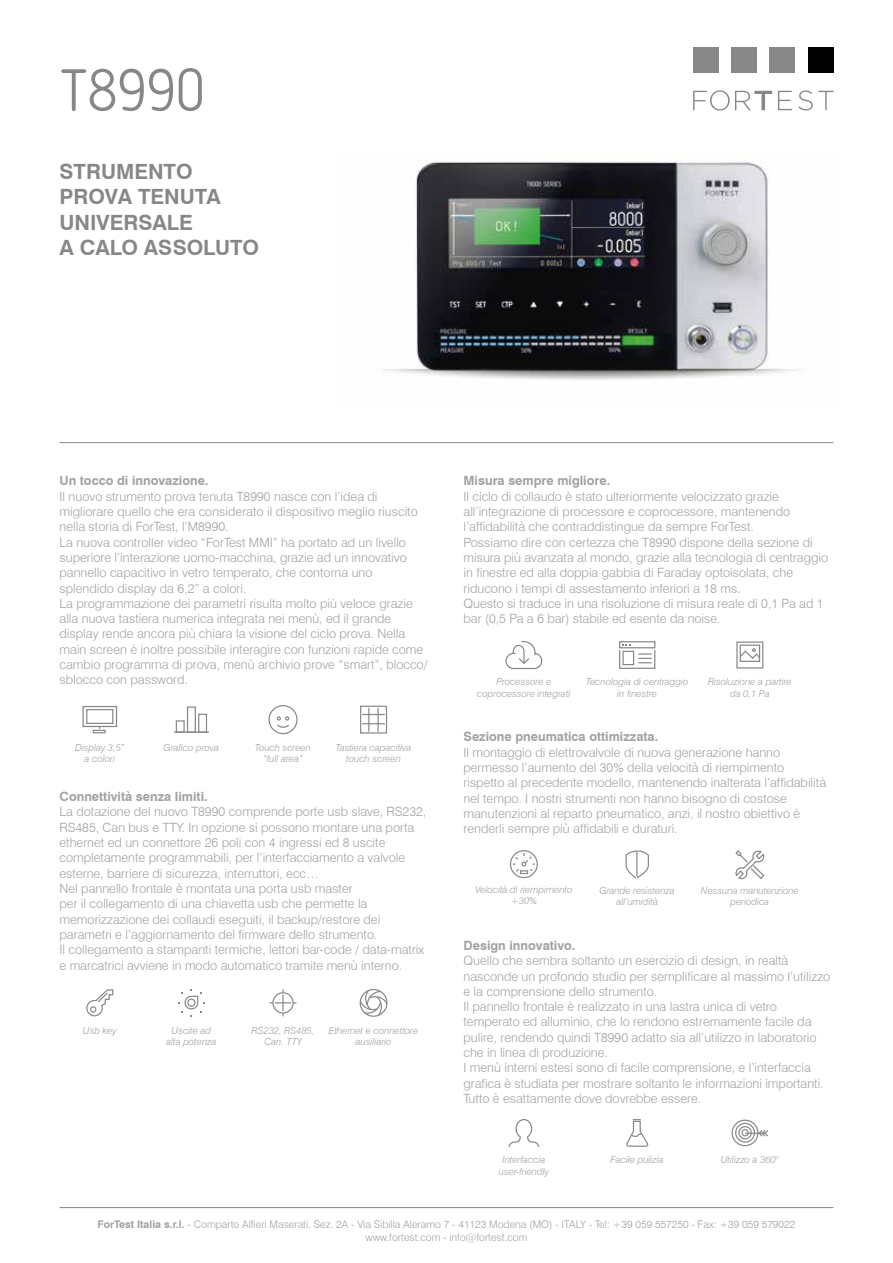
<style>
.page{position:relative;width:893px;height:1263px;background:#fff}
.page>*{position:absolute;margin:0;border:0;box-sizing:border-box;transform-origin:0 0}
.t1{font:300 58.5px "Blogger Sans";color:#878787}
.t2{font:700 21px/25.2px "Swiss 721 BT";color:#878787}
.t3{font:300 12.75px/15.3px "Swiss 721 BT";color:#a1a1a1}
.t4{font:700 12.75px "Swiss 721 BT";color:#a1a1a1}
.t5{font:300 10.5px/12.6px "Swiss 721 BT";color:#a1a1a1;text-align:center}
.t6{font:italic 300 9.75px/11.7px "Swiss 721 BT";color:#a1a1a1;text-align:center}
.s1{font-weight:700}
</style>
<div class="page">
<svg style="left:693px;top:90px;width:140px;height:21px"></svg>
<div style="left:693px;top:47px;width:26px;height:25px;background:#878787"></div>
<div style="left:731px;top:47px;width:26px;height:25px;background:#878787"></div>
<div style="left:770px;top:47px;width:25px;height:25px;background:#878787"></div>
<div style="left:808px;top:47px;width:25px;height:25px;background:#000"></div>
<hr style="left:60px;top:1207px;width:773px;height:1px;background:#878787">
<img style="left:382px;top:160px;width:416px;height:220px">
<div style="left:510px;top:850px;width:28px;height:28px;border:1px solid #878787;border-radius:50%"></div>
<svg style="left:513px;top:853px;width:22px;height:21px"></svg>
<svg style="left:86px;top:989px;width:28px;height:28px"></svg>
<svg style="left:178px;top:989px;width:27px;height:27px"></svg>
<svg style="left:270px;top:989px;width:27px;height:27px"></svg>
<svg style="left:360px;top:989px;width:27px;height:26px"></svg>
<div style="left:360px;top:989px;width:27px;height:28px;border:1px solid #878787;border-radius:50%"></div>
<div style="left:82px;top:706px;width:35px;height:21px;border:1px solid #878787"></div>
<div style="left:86px;top:709px;width:27px;height:15px;border:1px solid #878787"></div>
<svg style="left:93px;top:727px;width:13px;height:6px"></svg>
<div style="left:736px;top:641px;width:27px;height:27px;border:1px solid #878787"></div>
<div style="left:740px;top:644px;width:20px;height:18px;border:1px solid #878787"></div>
<svg style="left:739px;top:648px;width:22px;height:12px"></svg>
<svg style="left:625px;top:850px;width:24px;height:29px"></svg>
<svg style="left:735px;top:850px;width:30px;height:30px"></svg>
<svg style="left:508px;top:1119px;width:32px;height:28px"></svg>
<svg style="left:626px;top:1119px;width:23px;height:28px"></svg>
<div style="left:741px;top:1129px;width:8px;height:7px;border:1px solid #878787;border-radius:50%"></div>
<div style="left:738px;top:1126px;width:14px;height:13px;border:1px solid #878787;border-radius:50%"></div>
<div style="left:735px;top:1123px;width:20px;height:20px;border:1px solid #878787;border-radius:50%"></div>
<div style="left:731px;top:1119px;width:27px;height:27px;border:1px solid #878787;border-radius:50%"></div>
<svg style="left:745px;top:1129px;width:24px;height:9px"></svg>
<div style="left:360px;top:706px;width:27px;height:27px;border:1px solid #878787"></div>
<svg style="left:362px;top:708px;width:23px;height:24px"></svg>
<div style="left:176px;top:720px;width:9px;height:13px;border:1px solid #878787"></div>
<div style="left:187px;top:706px;width:9px;height:27px;border:1px solid #878787"></div>
<div style="left:198px;top:714px;width:9px;height:19px;border:1px solid #878787"></div>
<hr style="left:174px;top:731px;width:35px;height:2px;background:#878787">
<div style="left:268px;top:705px;width:30px;height:29px;border:1px solid #878787;border-radius:50%"></div>
<svg style="left:276px;top:716px;width:14px;height:12px"></svg>
<div style="left:505px;top:653px;width:37px;height:16px;border:1px solid #878787;border-radius:7px"></div>
<svg style="left:512px;top:641px;width:24px;height:23px"></svg>
<div style="left:619px;top:649px;width:36px;height:20px;border:1px solid #878787"></div>
<div style="left:619px;top:641px;width:36px;height:7px;border:1px solid #878787"></div>
<div style="left:622px;top:651px;width:12px;height:14px;border:1px solid #878787"></div>
<svg style="left:622px;top:644px;width:9px;height:2px"></svg>
<svg style="left:638px;top:653px;width:14px;height:10px"></svg>
<hr style="left:60px;top:442px;width:773px;height:1px;background:#878787">
<h1 class="t1" style="left:60px;top:55px;width:147px">T8990</h1>
<h2 class="t2" style="left:60px;top:159px;width:201px">STRUMENTO<br>PROVA TENUTA<br>UNIVERSALE<br>A CALO ASSOLUTO</h2>
<p class="t4" style="left:60px;top:473px;width:151px">Un tocco di innovazione.</p>
<p class="t3" style="left:60px;top:488px;width:369px">Il nuovo strumento prova tenuta T8990 nasce con l’idea di migliorare quello che era considerato il dispositivo meglio riuscito nella storia di ForTest, l’M8990.<br>La nuova controller video “ForTest MMI” ha portato ad un livello superiore l’interazione uomo-macchina, grazie ad un innovativo pannello capacitivo in vetro temperato, che contorna uno splendido display da 6,2” a colori.<br>La programmazione dei parametri risulta molto più veloce grazie alla nuova tastiera numerica integrata nei menù, ed il grande display rende ancora più chiara la visione del ciclo prova. Nella main screen è inoltre possibile interagire con funzioni rapide come cambio programma di prova, menù archivio prove “smart”, blocco/ sblocco con password.</p>
<p class="t6" style="left:75px;top:741px;width:51px">Display 3,5” a colori</p>
<p class="t6" style="left:164px;top:741px;width:57px">Grafico prova</p>
<p class="t6" style="left:255px;top:741px;width:58px">Touch screen “full area”</p>
<p class="t6" style="left:336px;top:741px;width:77px">Tastiera capacitiva touch screen</p>
<p class="t4" style="left:60px;top:789px;width:150px">Connettività senza limiti.</p>
<p class="t3" style="left:60px;top:804px;width:368px">La dotazione del nuovo T8990 comprende porte usb slave, RS232, RS485, Can bus e TTY. In opzione si possono montare una porta ethernet ed un connettore 26 poli con 4 ingressi ed 8 uscite completamente programmabili, per l’interfacciamento a valvole esterne, barriere di sicurezza, interruttori, ecc…<br>Nel pannello frontale è montata una porta usb master<br>per il collegamento di una chiavetta usb che permette la memorizzazione dei collaudi eseguiti, il backup/restore dei parametri e l’aggiornamento del firmware dello strumento.<br>Il collegamento a stampanti termiche, lettori bar-code / data-matrix e marcatrici avviene in modo automatico tramite menù interno.</p>
<p class="t6" style="left:83px;top:1024px;width:35px">Usb key</p>
<p class="t6" style="left:166px;top:1024px;width:52px">Uscite ad alta potenza</p>
<p class="t6" style="left:252px;top:1024px;width:64px">RS232, RS485,<br>Can. TTY</p>
<p class="t6" style="left:329px;top:1024px;width:91px">Ethernet e connettore ausiliario</p>
<p class="t4" style="left:463px;top:473px;width:148px">Misura sempre migliore.</p>
<p class="t3" style="left:463px;top:488px;width:366px">Il ciclo di collaudo è stato ulteriormente velocizzato grazie all’integrazione di processore e coprocessore, mantenendo l’affidabilità che contraddistingue da sempre ForTest.<br>Possiamo dire con certezza che T8990 dispone della sezione di misura più avanzata al mondo, grazie alla tecnologia di centraggio in finestre ed alla doppia gabbia di Faraday optoisolata, che riducono i tempi di assestamento inferiori a 18 ms.<br>Questo si traduce in una risoluzione di misura reale di 0,1 Pa ad 1 bar (0,5 Pa a 6 bar) stabile ed esente da noise.</p>
<p class="t6" style="left:477px;top:676px;width:95px">Processore e coprocessore integrati</p>
<p class="t6" style="left:586px;top:676px;width:104px">Tecnologia di centraggio in finestre</p>
<p class="t6" style="left:708px;top:676px;width:85px">Risoluzione a partire da 0,1 Pa</p>
<p class="t4" style="left:463px;top:729px;width:196px">Sezione pneumatica ottimizzata.</p>
<p class="t3" style="left:463px;top:744px;width:364px">Il montaggio di elettrovalvole di nuova generazione hanno permesso l’aumento del 30% della velocità di riempimento rispetto al precedente modello, mantenendo inalterata l’affidabilità nel tempo. I nostri strumenti non hanno bisogno di costose manutenzioni al reparto pneumatico, anzi, il nostro obiettivo è renderli sempre più affidabili e duraturi.</p>
<p class="t6" style="left:475px;top:883px;width:99px">Velocità di riempimento +30%</p>
<p class="t6" style="left:599px;top:884px;width:77px">Grande resistenza all’umidità</p>
<p class="t6" style="left:701px;top:884px;width:99px">Nessuna manutenzione periodica</p>
<p class="t4" style="left:463px;top:938px;width:113px">Design innovativo.</p>
<p class="t3" style="left:463px;top:953px;width:368px">Quello che sembra soltanto un esercizio di design, in realtà nasconde un profondo studio per semplificare al massimo l’utilizzo e la comprensione dello strumento.<br>Il pannello frontale è realizzato in una lastra unica di vetro temperato ed alluminio, che lo rendono estremamente facile da pulire, rendendo quindi T8990 adatto sia all’utilizzo in laboratorio che in linea di produzione.<br>I menù interni estesi sono di facile comprensione, e l’interfaccia grafica è studiata per mostrare soltanto le informazioni importanti.<br>Tutto è esattamente dove dovrebbe essere.</p>
<p class="t6" style="left:499px;top:1153px;width:52px">Interfaccia user-friendly</p>
<p class="t6" style="left:611px;top:1153px;width:55px">Facile pulizia</p>
<p class="t6" style="left:721px;top:1153px;width:60px">Utilizzo a 360°</p>
<p class="t5" style="left:98px;top:1218px;width:699px"><span class="s1">ForTest Italia s.r.l.</span> - Comparto Alfieri Maserati, Sez. 2A - Via Sibilla Aleramo 7 - 41123 Modena (MO) - ITALY - Tel: +39 059 557250 - Fax: +39 059 579022 www.fortest.com - info@fortest.com</p>
</div>
